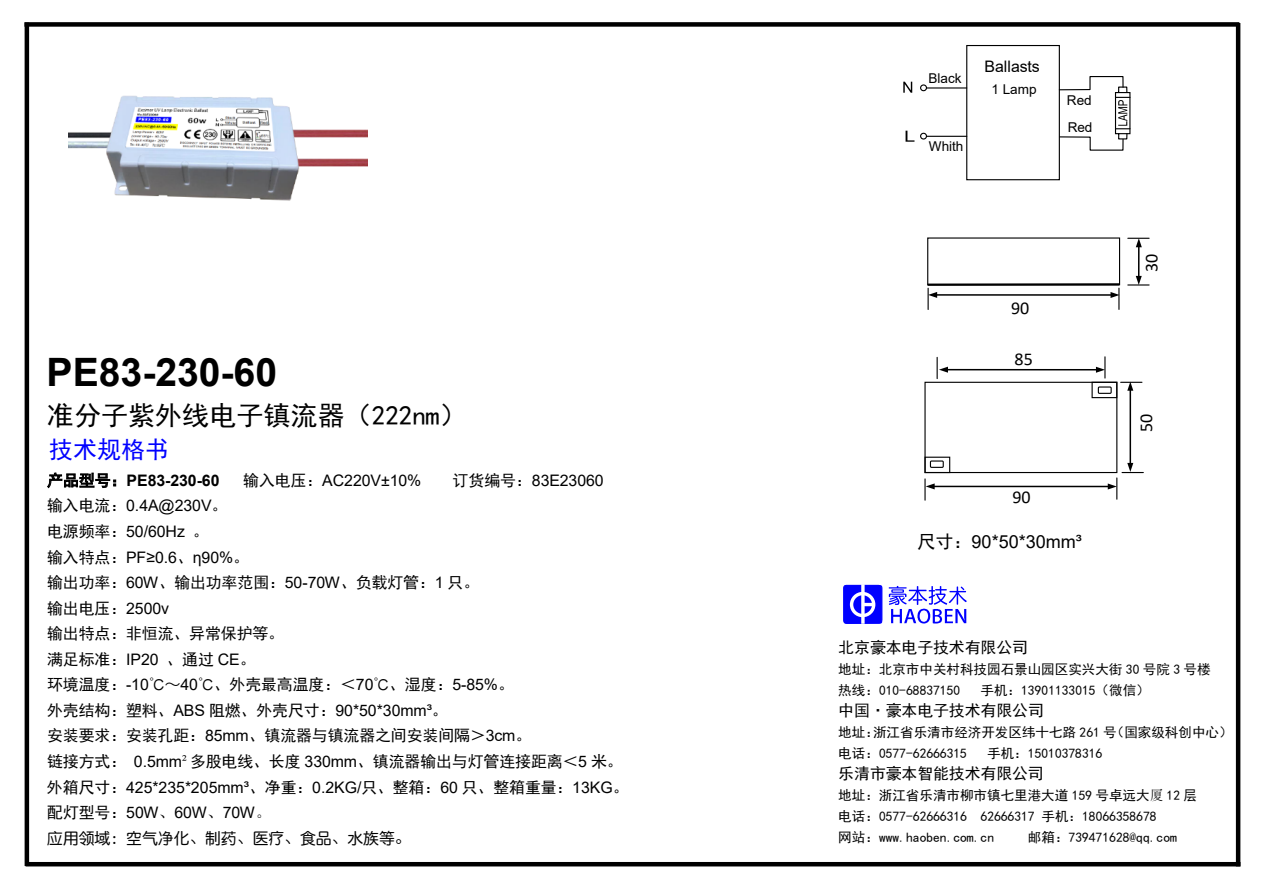
<style>
.page{position:relative;width:1263px;height:893px;background:#fff}
.page>*{position:absolute;margin:0;border:0;box-sizing:border-box;transform-origin:0 0}
.t1{font:700 39.15px "Arial";color:#000}
.t2{font:27px "Sim Hei";color:#000}
.t3{font:24px "Sim Hei";letter-spacing:.005em;color:#00f}
.t4{font:18px "Arial";color:#000}
.t5{font:18px "Calibri";letter-spacing:.005em;color:#000}
.t6{font:15.9px/25.5px "Sim Hei";color:#000}
.t7{font:15.9px/25.7px "Arial";color:#000}
.t8{font:15.9px "Qing Yuan";color:#000}
.t9{font:700 15.9px "Arial";letter-spacing:-.005em;color:#000}
.t10{font:13.5px/21.1px "Sim Hei";color:#000}
.t11{font:13.5px/26.8px "Arial";color:#000}
.s1{font-family:"Sim Hei";font-weight:400}
.s2{font-family:"Sim Hei"}
.s3{font-family:"Arial"}
.s4{font-family:"Sim Sun"}
</style>
<div class="page">
<svg style="left:47px;top:472px;width:69px;height:16px"></svg>
<img style="left:69px;top:95px;width:299px;height:106px">
<div style="left:24px;top:22px;width:1215px;height:5px;background:#000"></div>
<hr style="left:25px;top:23px;width:4px;height:843px;background:#000">
<hr style="left:26px;top:862px;width:1214px;height:4px;background:#000">
<hr style="left:1236px;top:23px;width:4px;height:843px;background:#000">
<svg style="left:843px;top:584px;width:40px;height:40px"></svg>
<svg style="left:889px;top:586px;width:77px;height:37px"></svg>
<hr style="left:1129px;top:389px;width:2px;height:75px;background:#000">
<hr style="left:933px;top:486px;width:176px;height:1px;background:#000">
<div style="left:924px;top:382px;width:193px;height:91px;border:1px solid #000"></div>
<div style="left:924px;top:457px;width:26px;height:16px;border:1px solid #000"></div>
<div style="left:1091px;top:382px;width:26px;height:16px;border:1px solid #000"></div>
<svg style="left:924px;top:479px;width:11px;height:21px"></svg>
<svg style="left:1108px;top:463px;width:35px;height:36px"></svg>
<svg style="left:1121px;top:382px;width:21px;height:9px"></svg>
<div style="left:930px;top:460px;width:14px;height:8px;border:1px solid #000"></div>
<div style="left:1098px;top:386px;width:14px;height:8px;border:1px solid #000"></div>
<hr style="left:936px;top:357px;width:2px;height:22px;background:#000">
<hr style="left:946px;top:369px;width:151px;height:1px;background:#000">
<svg style="left:1096px;top:357px;width:9px;height:21px"></svg>
<svg style="left:939px;top:367px;width:9px;height:6px"></svg>
<div style="left:1115px;top:92px;width:15px;height:42px;border:1px solid #000"></div>
<svg style="left:1115px;top:97px;width:15px;height:32px"></svg>
<svg style="left:903px;top:82px;width:9px;height:11px"></svg>
<svg style="left:905px;top:131px;width:9px;height:11px"></svg>
<div style="left:966px;top:45px;width:94px;height:135px;border:1px solid #000"></div>
<hr style="left:927px;top:87px;width:40px;height:2px;background:#000">
<div style="left:920px;top:84px;width:7px;height:7px;border:1px solid #000;border-radius:50%"></div>
<hr style="left:927px;top:136px;width:40px;height:1px;background:#000">
<div style="left:920px;top:133px;width:7px;height:7px;border:1px solid #000;border-radius:50%"></div>
<svg style="left:1058px;top:75px;width:66px;height:16px"></svg>
<div style="left:1118px;top:87px;width:9px;height:6px;border:1px solid #000"></div>
<svg style="left:1058px;top:136px;width:66px;height:15px"></svg>
<div style="left:1118px;top:133px;width:9px;height:6px;border:1px solid #000"></div>
<hr style="left:927px;top:288px;width:2px;height:21px;background:#000">
<hr style="left:1128px;top:284px;width:21px;height:2px;background:#000">
<hr style="left:927px;top:283px;width:192px;height:3px;background:#000">
<hr style="left:1138px;top:246px;width:1px;height:31px;background:#000">
<svg style="left:1136px;top:276px;width:6px;height:9px"></svg>
<svg style="left:1128px;top:238px;width:21px;height:9px"></svg>
<div style="left:927px;top:237px;width:193px;height:48px;border:1px solid #000"></div>
<hr style="left:936px;top:294px;width:176px;height:2px;background:#000">
<svg style="left:1110px;top:288px;width:9px;height:21px"></svg>
<svg style="left:928px;top:292px;width:9px;height:6px"></svg>
<h1 class="t1" style="left:47px;top:344px;width:232px">PE83-230-60</h1>
<h2 class="t2" style="left:47px;top:401px;width:421px">准分子紫外线电子镇流器（222nm）</h2>
<h3 class="t3" style="left:49px;top:437px;width:122px">技术规格书</h3>
<p class="t9" style="left:47px;top:469px;width:174px"><span class="s1">产品型号：</span>PE83-230-60</p>
<p class="t7" style="left:243px;top:467px;width:180px"><span class="s2">输入电压：</span>AC220V±10%</p>
<p class="t7" style="left:453px;top:467px;width:153px"><span class="s2">订货编号：</span>83E23060</p>
<p class="t7" style="left:47px;top:493px;width:203px"><span class="s2">输入电流：</span>0.4A@230V<span class="s2">。<br>电源频率：</span>50/60Hz <span class="s2">。<br>输入特点：</span>PF≥0.6<span class="s2">、</span>η90%<span class="s2">。</span></p>
<p class="t6" style="left:47px;top:570px;width:577px">输出功率：<span class="s3">60W</span>、输出功率范围：<span class="s3">50-70W</span>、负载灯管：<span class="s3">1</span> 只。<br>输出电压：<span class="s3">2500v<br></span>输出特点：非恒流、异常保护等。<br>满足标准：<span class="s3">IP20</span> 、通过 <span class="s3">CE</span>。<br>环境温度：<span class="s3">-10</span>℃～<span class="s3">40</span>℃、外壳最高温度：＜<span class="s3">70</span>℃、湿度：<span class="s3">5-85%</span>。<br>外壳结构：塑料、<span class="s3">ABS</span> 阻燃、外壳尺寸：<span class="s3">90*50*30mm³</span>。<br>安装要求：安装孔距：<span class="s3">85mm</span>、镇流器与镇流器之间安装间隔＞<span class="s3">3cm</span>。<br>链接方式： <span class="s3">0.5mm</span><span class="s4">²</span>多股电线、长度 <span class="s3">330mm</span>、镇流器输出与灯管连接距离＜<span class="s3">5</span> 米。</p>
<p class="t7" style="left:47px;top:774px;width:583px"><span class="s2">外箱尺寸：</span>425*235*205mm³<span class="s2">、净重：</span>0.2KG/<span class="s2">只、整箱：</span>60 <span class="s2">只、整箱重量：</span>13KG<span class="s2">。配灯型号：</span>50W<span class="s4">、</span>60W<span class="s4">、</span>70W<span class="s4">。</span></p>
<p class="t8" style="left:47px;top:830px;width:365px">应用领域：空气净化、制药、医疗、食品、水族等。</p>
<p class="t11" style="left:928px;top:65px;width:35px">Black</p>
<p class="t11" style="left:929px;top:133px;width:36px">Whith</p>
<p class="t7" style="left:984px;top:53px;width:57px">Ballasts</p>
<p class="t11" style="left:991px;top:76px;width:47px">1 Lamp</p>
<p class="t11" style="left:1067px;top:87px;width:27px">Red<br>Red</p>
<p class="t5" style="left:1011px;top:295px;width:20px">90</p>
<p class="t5" style="left:1014px;top:346px;width:20px">85</p>
<p class="t5" style="left:1012px;top:485px;width:20px">90</p>
<p class="t4" style="left:917px;top:529px;width:166px"><span class="s2">尺寸：</span>90*50*30mm³</p>
<p class="t5" style="left:1139px;top:272px;width:20px;rotate:-90deg">30</p>
<p class="t5" style="left:1134px;top:432px;width:20px;rotate:-90deg">50</p>
<p class="t6" style="left:838px;top:634px;width:191px">北京豪本电子技术有限公司</p>
<p class="t10" style="left:838px;top:658px;width:374px">地址：北京市中关村科技园石景山园区实兴大街 30 号院 3 号楼热线：010-68837150</p>
<p class="t10" style="left:980px;top:679px;width:171px">手机：13901133015（微信）</p>
<p class="t6" style="left:838px;top:698px;width:207px">中国·豪本电子技术有限公司</p>
<p class="t10" style="left:838px;top:721px;width:396px">地址：浙江省乐清市经济开发区纬十七路 261 号（国家级科创中心）电话：0577-62666315</p>
<p class="t10" style="left:987px;top:743px;width:117px">手机：15010378316</p>
<p class="t6" style="left:838px;top:761px;width:207px">乐清市豪本智能技术有限公司</p>
<p class="t10" style="left:838px;top:785px;width:360px">地址：浙江省乐清市柳市镇七里港大道 159 号卓远大<span class="s4">厦</span> 12 层电话：0577-62666316 62666317 手机：18066358678<br>网站：www.haoben.com.cn</p>
<p class="t10" style="left:1028px;top:827px;width:150px">邮箱：739471628@qq.com</p>
</div>
